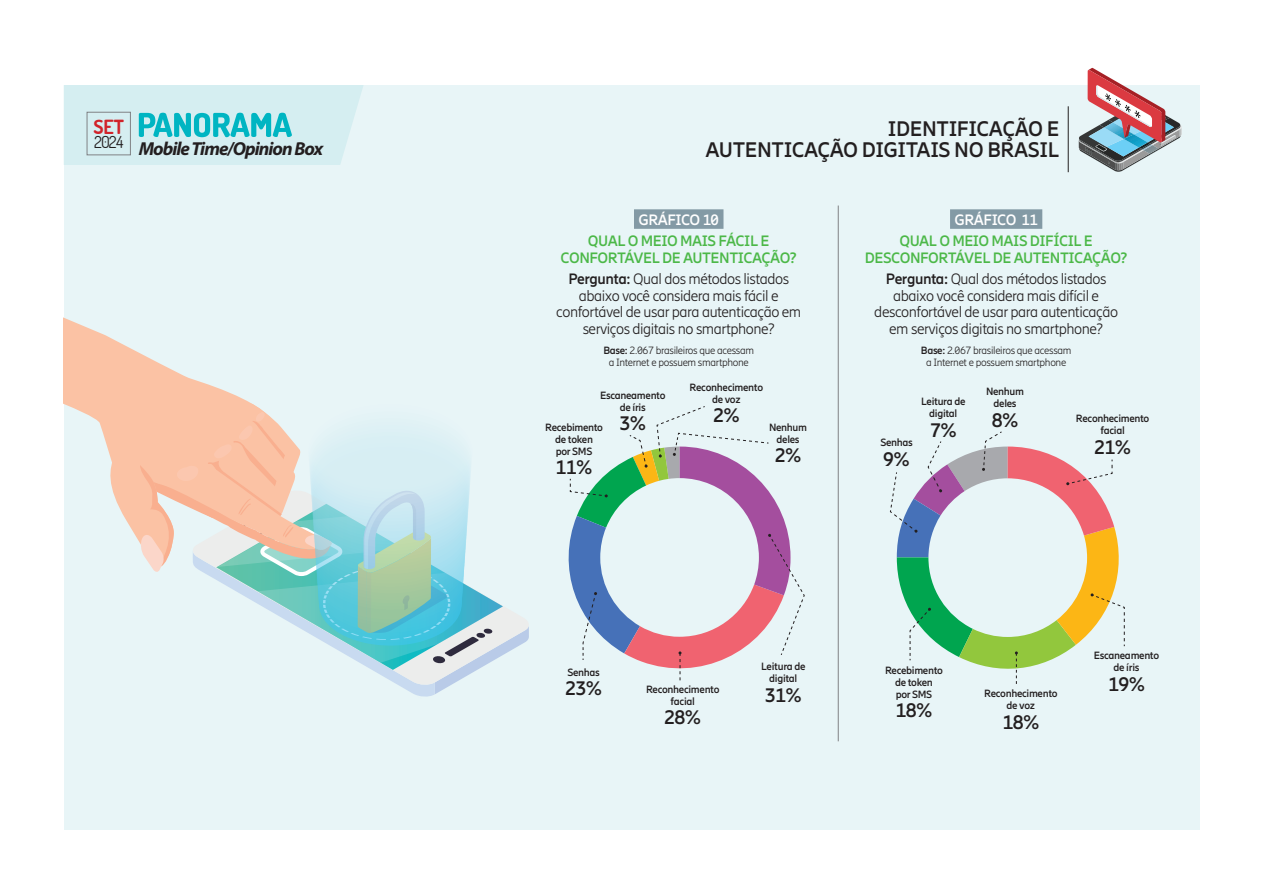
<style>
.page{position:relative;width:1263px;height:893px;background:#fff}
.page>*{position:absolute;margin:0;border:0;box-sizing:border-box;transform-origin:0 0}
.t1{font:700 21px "Ericsson Hilda";letter-spacing:-.02em;color:#231f20}
.t2{font:700 19.5px "Ericsson Hilda";letter-spacing:-.03em;color:#231f20}
.t3{font:200 19.5px "Dosis";color:#d1232a}
.t4{font:italic 700 18.9px "Myriad Pro";letter-spacing:-.05em;color:#231f20}
.t5{font:200 16.5px "Dosis";color:#231f20}
.t6{font:300 15px/16.5px "Ericsson Hilda";letter-spacing:-.03em;color:#231f20;text-align:center}
.t7{font:700 15px/16.5px "Ericsson Hilda";letter-spacing:-.03em;color:#4cb848;text-align:center}
.t8{font:700 15px "Ericsson Hilda";letter-spacing:-.03em;color:#fff}
.t9{font:700 10.5px/12px "Ericsson Hilda";letter-spacing:-.03em;color:#231f20;text-align:center}
.t10{font:300 10.5px/12px "Ericsson Hilda";letter-spacing:-.03em;color:#231f20;text-align:center}
.s1{font-weight:700}
</style>
<div class="page">
<div style="left:64px;top:85px;width:1135px;height:744px;background:#e8f5f7"></div>
<hr style="left:838px;top:206px;width:1px;height:535px;background:#808285">
<div style="left:634px;top:209px;width:89px;height:20px;background:#839aa5"></div>
<div style="left:950px;top:209px;width:92px;height:20px;background:#839aa5"></div>
<svg style="left:568px;top:406px;width:237px;height:275px"></svg>
<svg style="left:889px;top:431px;width:236px;height:253px"></svg>
<svg style="left:64px;top:318px;width:465px;height:379px"></svg>
<svg style="left:64px;top:85px;width:299px;height:80px;background:#c1e8ec"></svg>
<svg style="left:1079px;top:68px;width:103px;height:104px"></svg>
<hr style="left:1068px;top:106px;width:1px;height:66px;background:#231f20">
<h2 class="t3" style="left:93px;top:113px;width:32px">SET</h2>
<p class="t5" style="left:94px;top:131px;width:31px">2024</p>
<h1 class="t1" style="left:888px;top:116px;width:173px">IDENTIFICAÇÃO E</h1>
<p class="t4" style="left:139px;top:136px;width:186px">Mobile Time/Opinion Box</p>
<h1 class="t1" style="left:705px;top:137px;width:355px">AUTENTICAÇÃO DIGITAIS NO BRASIL</h1>
<p class="t8" style="left:638px;top:211px;width:82px">GRÁFICO 10</p>
<p class="t7" style="left:561px;top:233px;width:238px">QUAL O MEIO MAIS FÁCIL E<br>CONFORTÁVEL DE AUTENTICAÇÃO?</p>
<p class="t6" style="left:556px;top:271px;width:246px"><span class="s1">Pergunta:</span> Qual dos métodos listados abaixo você considera mais fácil e confortável de usar para autenticação em serviços digitais no smartphone?</p>
<p class="t10" style="left:603px;top:345px;width:152px"><span class="s1">Base:</span> 2.067 brasileiros que acessam a Internet e possuem smartphone</p>
<p class="t9" style="left:600px;top:389px;width:67px">Escaneamento de íris</p>
<h2 class="t2" style="left:619px;top:412px;width:28px">3%</h2>
<p class="t9" style="left:545px;top:421px;width:59px">Recebimento de token<br>por SMS</p>
<h2 class="t2" style="left:556px;top:456px;width:39px">11%</h2>
<p class="t9" style="left:690px;top:381px;width:75px">Reconhecimento de voz</p>
<h2 class="t2" style="left:713px;top:404px;width:28px">2%</h2>
<p class="t9" style="left:769px;top:421px;width:40px">Nenhum deles</p>
<h2 class="t2" style="left:775px;top:444px;width:28px">2%</h2>
<p class="t8" style="left:954px;top:211px;width:85px">GRÁFICO 11</p>
<p class="t7" style="left:865px;top:233px;width:264px">QUAL O MEIO MAIS DIFÍCIL E<br>DESCONFORTÁVEL DE AUTENTICAÇÃO?</p>
<p class="t6" style="left:874px;top:271px;width:245px"><span class="s1">Pergunta:</span> Qual dos métodos listados abaixo você considera mais difícil e desconfortável de usar para autenticação em serviços digitais no smartphone?</p>
<p class="t10" style="left:921px;top:345px;width:152px"><span class="s1">Base:</span> 2.067 brasileiros que acessam a Internet e possuem smartphone</p>
<p class="t9" style="left:880px;top:437px;width:34px">Senhas</p>
<h2 class="t2" style="left:883px;top:447px;width:28px">9%</h2>
<p class="t9" style="left:921px;top:396px;width:46px">Leitura de digital</p>
<h2 class="t2" style="left:930px;top:419px;width:28px">7%</h2>
<p class="t9" style="left:986px;top:386px;width:40px">Nenhum deles</p>
<h2 class="t2" style="left:992px;top:408px;width:28px">8%</h2>
<p class="t9" style="left:1076px;top:413px;width:75px">Reconhecimento facial</p>
<h2 class="t2" style="left:1094px;top:435px;width:39px">21%</h2>
<p class="t9" style="left:567px;top:666px;width:34px">Senhas</p>
<h2 class="t2" style="left:565px;top:677px;width:39px">23%</h2>
<p class="t9" style="left:646px;top:683px;width:75px">Reconhecimento facial</p>
<h2 class="t2" style="left:664px;top:706px;width:39px">28%</h2>
<p class="t9" style="left:761px;top:661px;width:46px">Leitura de digital</p>
<h2 class="t2" style="left:765px;top:683px;width:39px">31%</h2>
<p class="t9" style="left:885px;top:664px;width:59px">Recebimento de token<br>por SMS</p>
<h2 class="t2" style="left:895px;top:699px;width:39px">18%</h2>
<p class="t9" style="left:984px;top:688px;width:75px">Reconhecimento de voz</p>
<h2 class="t2" style="left:1002px;top:710px;width:39px">18%</h2>
<p class="t9" style="left:1094px;top:650px;width:67px">Escaneamento de íris</p>
<h2 class="t2" style="left:1108px;top:672px;width:39px">19%</h2>
</div>
